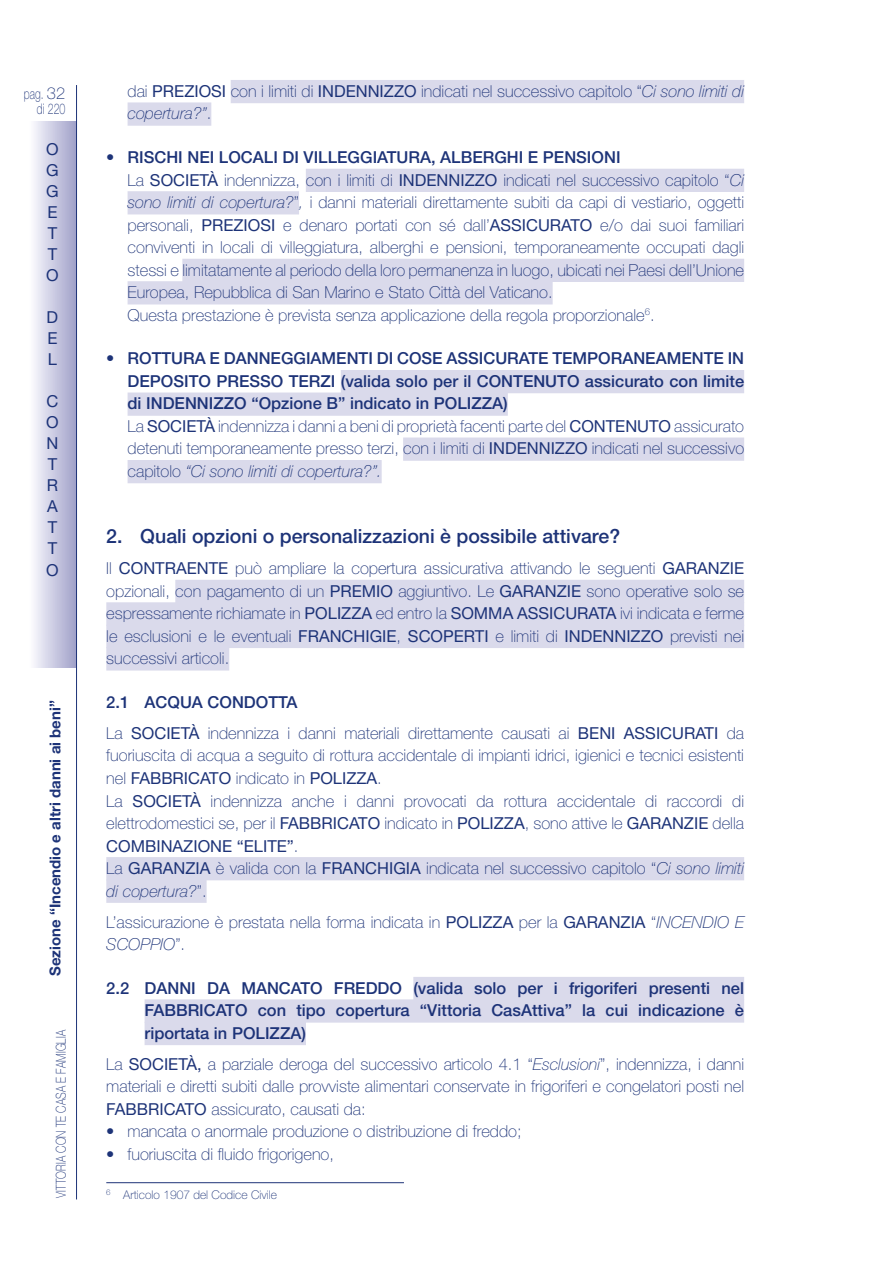
<style>
.page{position:relative;width:893px;height:1263px;background:#fff}
.page>*{position:absolute;margin:0;border:0;box-sizing:border-box;transform-origin:0 0}
.t1{font:500 19.5px "Helvetica Neue LT Std";color:#1d3378}
.t2{font:100 16.5px/22.5px "Helvetica Neue LT Std";color:#1d3378}
.t3{font:500 16.5px/22.5px "Helvetica Neue LT Std";color:#1d3378}
.t4{font:16.5px/21px "Helvetica Neue LT Std";color:#1d3378;text-align:justify}
.t5{font:700 15px "Helvetica Neue LT Std";color:#1d3378}
.t6{font:100 14.7px/15px "Helvetica Neue LT Std";letter-spacing:.01em;color:#1d3378;text-align:right;scale:.71 1}
.t7{font:100 13.65px "Helvetica Neue LT Std";letter-spacing:.01em;color:#1d3378;scale:.77 1}
.t8{font:100 12px "Helvetica Neue LT Std";color:#1d3378}
.s1{font-size:16.5px}
.s2{font-weight:400}
.s3{font-style:italic}
.s4{font-weight:500}
.s5{font-weight:100}
.s6{font-weight:100;font-style:italic}
</style>
<div class="page">
<div style="left:231px;top:80px;width:513px;height:23px;background:#dadaeb"></div>
<div style="left:128px;top:102px;width:83px;height:24px;background:#dadaeb"></div>
<div style="left:306px;top:169px;width:438px;height:23px;background:#dadaeb"></div>
<div style="left:128px;top:191px;width:171px;height:23px;background:#dadaeb"></div>
<div style="left:182px;top:259px;width:562px;height:23px;background:#dadaeb"></div>
<div style="left:128px;top:281px;width:425px;height:23px;background:#dadaeb"></div>
<div style="left:341px;top:370px;width:403px;height:23px;background:#dadaeb"></div>
<div style="left:128px;top:392px;width:380px;height:24px;background:#dadaeb"></div>
<div style="left:403px;top:437px;width:341px;height:24px;background:#dadaeb"></div>
<div style="left:128px;top:460px;width:254px;height:23px;background:#dadaeb"></div>
<div style="left:175px;top:580px;width:569px;height:23px;background:#dadaeb"></div>
<div style="left:106px;top:602px;width:638px;height:23px;background:#dadaeb"></div>
<div style="left:106px;top:625px;width:638px;height:23px;background:#dadaeb"></div>
<div style="left:106px;top:647px;width:123px;height:23px;background:#dadaeb"></div>
<div style="left:106px;top:857px;width:638px;height:23px;background:#dadaeb"></div>
<div style="left:106px;top:879px;width:101px;height:24px;background:#dadaeb"></div>
<div style="left:413px;top:977px;width:331px;height:23px;background:#dadaeb"></div>
<div style="left:145px;top:999px;width:599px;height:24px;background:#dadaeb"></div>
<div style="left:145px;top:1022px;width:161px;height:23px;background:#dadaeb"></div>
<hr style="left:106px;top:1182px;width:298px;height:1px;background:#1d3378">
<div style="left:28px;top:121px;width:49px;height:546px;background:linear-gradient(to right,#fff,#9e9fc8)"></div>
<hr style="left:76px;top:85px;width:1px;height:1114px;background:#1d3378">
<p class="t6" style="left:24px;top:86px;width:60px">pag. <span class="s1">32 </span>di 220</p>
<p class="t4" style="left:46px;top:139px;width:14px">O G G E T T O</p>
<p class="t4" style="left:47px;top:307px;width:13px">D E L</p>
<p class="t4" style="left:46px;top:391px;width:14px">C O N T R A T T O</p>
<p class="t5" style="left:46px;top:976px;width:277px;rotate:-90deg">Sezione “Incendio e altri danni ai beni”</p>
<p class="t7" style="left:53px;top:1198px;width:219px;rotate:-90deg">VITTORIA CON TE CASA E FAMIGLIA</p>
<p class="t2" style="left:128px;top:80px;width:618px">dai <span class="s2">PREZIOSI</span> con i limiti di <span class="s2">INDENNIZZO</span> indicati nel successivo capitolo “<span class="s3">Ci sono limiti di copertura?”</span>.</p>
<p class="t2" style="left:128px;top:146px;width:618px;text-indent:-21px"><span class="s2">•</span> <span class="s4">RISCHI NEI LOCALI DI VILLEGGIATURA, ALBERGHI E PENSIONI<br></span>La <span class="s2">SOCIETÀ</span> indennizza, con i limiti di <span class="s2">INDENNIZZO</span> indicati nel successivo capitolo “<span class="s3">Ci sono limiti di copertura?</span>”<span class="s3">,</span> i danni materiali direttamente subiti da capi di vestiario, oggetti personali, <span class="s2">PREZIOSI</span> e denaro portati con sé dall’<span class="s2">ASSICURATO</span> e/o dai suoi familiari conviventi in locali di villeggiatura, alberghi e pensioni, temporaneamente occupati dagli stessi e limitatamente al periodo della loro permanenza in luogo, ubicati nei Paesi dell’Unione Europea, Repubblica di San Marino e Stato Città del Vaticano.<br>Questa prestazione è prevista senza applicazione della regola proporzionale<sup>6</sup>.</p>
<p class="t3" style="left:128px;top:347px;width:618px;text-indent:-21px"><span class="s2">•</span> ROTTURA E DANNEGGIAMENTI DI COSE ASSICURATE TEMPORANEAMENTE IN DEPOSITO PRESSO TERZI (valida solo per il CONTENUTO assicurato con limite di INDENNIZZO “Opzione B” indicato in POLIZZA)<br><span class="s5">La</span> <span class="s2">SOCIETÀ</span> <span class="s5">indennizza i danni a beni di proprietà facenti parte del</span> <span class="s2">CONTENUTO</span> <span class="s5">assicurato detenuti temporaneamente presso terzi, con i limiti di</span> <span class="s2">INDENNIZZO</span> <span class="s5">indicati nel successivo capitolo</span> <span class="s6">“Ci sono limiti di copertura?”.</span></p>
<p class="t1" style="left:106px;top:525px;width:515px">2. Quali opzioni o personalizzazioni è possibile attivare?</p>
<p class="t2" style="left:106px;top:557px;width:639px;text-align:justify">Il <span class="s2">CONTRAENTE</span> può ampliare la copertura assicurativa attivando le seguenti <span class="s2">GARANZIE </span>opzionali, con pagamento di un <span class="s2">PREMIO</span> aggiuntivo. Le <span class="s2">GARANZIE</span> sono operative solo se espressamente richiamate in <span class="s2">POLIZZA</span> ed entro la <span class="s2">SOMMA ASSICURATA</span> ivi indicata e ferme le esclusioni e le eventuali <span class="s2">FRANCHIGIE</span>, <span class="s2">SCOPERTI</span> e limiti di <span class="s2">INDENNIZZO</span> previsti nei successivi articoli.</p>
<p class="t2" style="left:106px;top:686px;width:639px;line-height:31px"><span class="s4">2.1 ACQUA CONDOTTA<br></span>La <span class="s2">SOCIETÀ</span> indennizza i danni materiali direttamente causati ai <span class="s2">BENI ASSICURATI</span> da</p>
<p class="t2" style="left:106px;top:744px;width:639px">fuoriuscita di acqua a seguito di rottura accidentale di impianti idrici, igienici e tecnici esistenti nel <span class="s2">FABBRICATO</span> indicato in <span class="s2">POLIZZA</span>.<br>La <span class="s2">SOCIETÀ</span> indennizza anche i danni provocati da rottura accidentale di raccordi di elettrodomestici se, per il <span class="s2">FABBRICATO</span> indicato in <span class="s2">POLIZZA</span>, sono attive le <span class="s2">GARANZIE</span> della <span class="s2">COMBINAZIONE “ELITE”</span>.<br>La <span class="s2">GARANZIA</span> è valida con la <span class="s2">FRANCHIGIA</span> indicata nel successivo capitolo “<span class="s3">Ci sono limiti di copertura?</span>”.</p>
<p class="t2" style="left:106px;top:910px;width:639px">L’assicurazione è prestata nella forma indicata in <span class="s2">POLIZZA</span> per la <span class="s2">GARANZIA</span> “<span class="s3">INCENDIO E<br>SCOPPIO</span>”.</p>
<p class="t3" style="left:145px;top:976px;width:601px;text-align:justify;text-indent:-38px">2.2 DANNI DA MANCATO FREDDO (valida solo per i frigoriferi presenti nel FABBRICATO con tipo copertura “Vittoria CasAttiva” la cui indicazione è riportata in POLIZZA)</p>
<p class="t2" style="left:106px;top:1053px;width:639px;text-align:justify">La <span class="s2">SOCIETÀ,</span> a parziale deroga del successivo articolo 4.1 “<span class="s3">Esclusioni</span>”, indennizza, i danni materiali e diretti subiti dalle provviste alimentari conservate in frigoriferi e congelatori posti nel <span class="s2">FABBRICATO</span> assicurato, causati da:</p>
<p class="t2" style="left:106px;top:1120px;width:417px">• mancata o anormale produzione o distribuzione di freddo;</p>
<p class="t2" style="left:106px;top:1143px;width:229px">• fuoriuscita di fluido frigorigeno,</p>
<p class="t8" style="left:106px;top:1188px;width:172px"><sup>6</sup> Articolo 1907 del Codice Civile</p>
</div>
